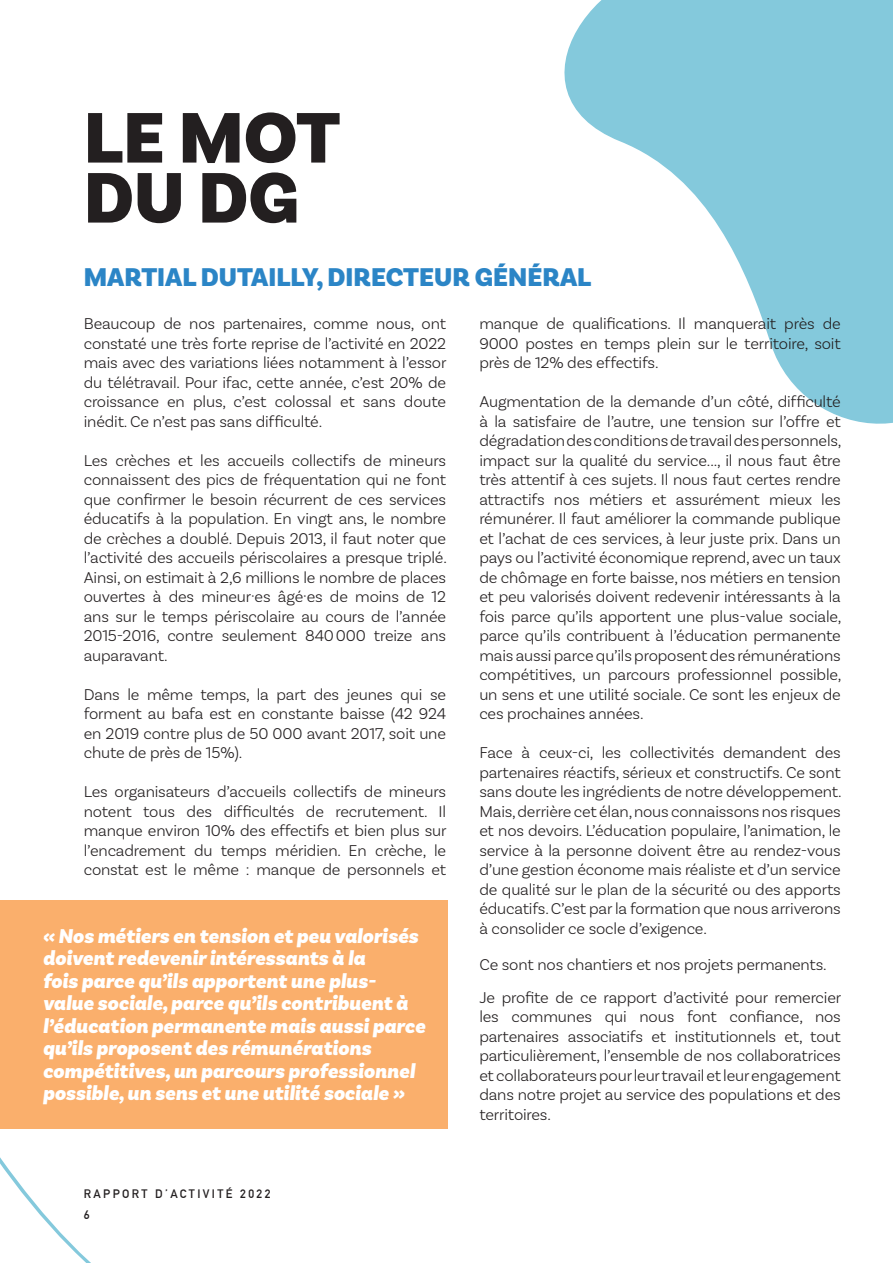
<style>
.page{position:relative;width:893px;height:1263px;background:#fff}
.page>*{position:absolute;margin:0;border:0;box-sizing:border-box;transform-origin:0 0}
.t1{font:900 75px "Basic Sans";color:#231f20}
.t2{font:900 27px "Basic Sans";color:#2b85c6}
.t3{font:italic 900 21px/22.5px "Basic Sans";color:#fff}
.t4{font:300 16.5px/19.5px "Basic Sans";letter-spacing:-.01em;color:#231f20;text-align:justify}
.t5{font:700 12px "DIN Alternate";letter-spacing:.2em;color:#231f20}
</style>
<div class="page">
<svg style="left:564px;top:0;width:329px;height:424px;fill:#84c9dc"></svg>
<div style="left:0;top:900px;width:447px;height:229px;background:#faaf6c"></div>
<p class="t1" style="left:84px;top:92px;width:258px">LE MOT</p>
<p class="t1" style="left:84px;top:152px;width:217px">DU DG</p>
<p class="t2" style="left:84px;top:261px;width:509px">MARTIAL DUTAILLY, DIRECTEUR GÉNÉRAL</p>
<p class="t4" style="left:84px;top:314px;width:364px">Beaucoup de nos partenaires, comme nous, ont constaté une très forte reprise de l’activité en 2022 mais avec des variations liées notamment à l’essor du télétravail. Pour ifac, cette année, c’est 20% de croissance en plus, c’est colossal et sans doute inédit. Ce n’est pas sans difficulté.</p>
<p class="t4" style="left:84px;top:450px;width:365px">Les crèches et les accueils collectifs de mineurs connaissent des pics de fréquentation qui ne font que confirmer le besoin récurrent de ces services éducatifs à la population. En vingt ans, le nombre de crèches a doublé. Depuis 2013, il faut noter que l’activité des accueils périscolaires a presque triplé.<br>Ainsi, on estimait à 2,6 millions le nombre de places ouvertes à des mineur·es âgé·es de moins de 12 ans sur le temps périscolaire au cours de l’année 2015-2016, contre seulement 840000 treize ans auparavant.</p>
<p class="t4" style="left:84px;top:684px;width:364px">Dans le même temps, la part des jeunes qui se forment au bafa est en constante baisse (42 924 en 2019 contre plus de 50 000 avant 2017, soit une chute de près de 15%).</p>
<p class="t4" style="left:84px;top:782px;width:364px">Les organisateurs d’accueils collectifs de mineurs notent tous des difficultés de recrutement. Il manque environ 10% des effectifs et bien plus sur l’encadrement du temps méridien. En crèche, le constat est le même : manque de personnels et</p>
<p class="t4" style="left:479px;top:314px;width:363px">manque de qualifications. Il manquerait près de 9000 postes en temps plein sur le territoire, soit près de 12% des effectifs.</p>
<p class="t4" style="left:479px;top:392px;width:364px">Augmentation de la demande d’un côté, difficulté à la satisfaire de l’autre, une tension sur l’offre et dégradation des conditions de travail des personnels, impact sur la qualité du service..., il nous faut être très attentif à ces sujets. Il nous faut certes rendre attractifs nos métiers et assurément mieux les rémunérer. Il faut améliorer la commande publique et l’achat de ces services, à leur juste prix. Dans un pays ou l’activité économique reprend, avec un taux de chômage en forte baisse, nos métiers en tension et peu valorisés doivent redevenir intéressants à la fois parce qu’ils apportent une plus-value sociale, parce qu’ils contribuent à l’éducation permanente mais aussi parce qu’ils proposent des rémunérations compétitives, un parcours professionnel possible, un sens et une utilité sociale. Ce sont les enjeux de ces prochaines années.</p>
<p class="t4" style="left:479px;top:743px;width:364px">Face à ceux-ci, les collectivités demandent des partenaires réactifs, sérieux et constructifs. Ce sont sans doute les ingrédients de notre développement.<br>Mais, derrière cet élan, nous connaissons nos risques et nos devoirs. L’éducation populaire, l’animation, le service à la personne doivent être au rendez-vous d’une gestion économe mais réaliste et d’un service de qualité sur le plan de la sécurité ou des apports éducatifs. C’est par la formation que nous arriverons à consolider ce socle d’exigence.</p>
<p class="t4" style="left:479px;top:954px;width:349px">Ce sont nos chantiers et nos projets permanents.</p>
<p class="t4" style="left:479px;top:987px;width:363px">Je profite de ce rapport d’activité pour remercier les communes qui nous font confiance, nos partenaires associatifs et institutionnels et, tout particulièrement, l’ensemble de nos collaboratrices et collaborateurs pour leur travail et leur engagement dans notre projet au service des populations et des territoires.</p>
<p class="t3" style="left:43px;top:925px;width:384px">« Nos métiers en tension et peu valorisés doivent redevenir intéressants à la<br>fois parce qu’ils apportent une plus&shy;value sociale, parce qu’ils contribuent à l’éducation permanente mais aussi parce qu’ils proposent des rémunérations compétitives, un parcours professionnel possible, un sens et une utilité sociale »</p>
<p class="t5" style="left:84px;top:1185px;width:188px">RAPPORT D’ACTIVITÉ 2022</p>
<p class="t5" style="left:84px;top:1206px;width:7px">6</p>
</div>
